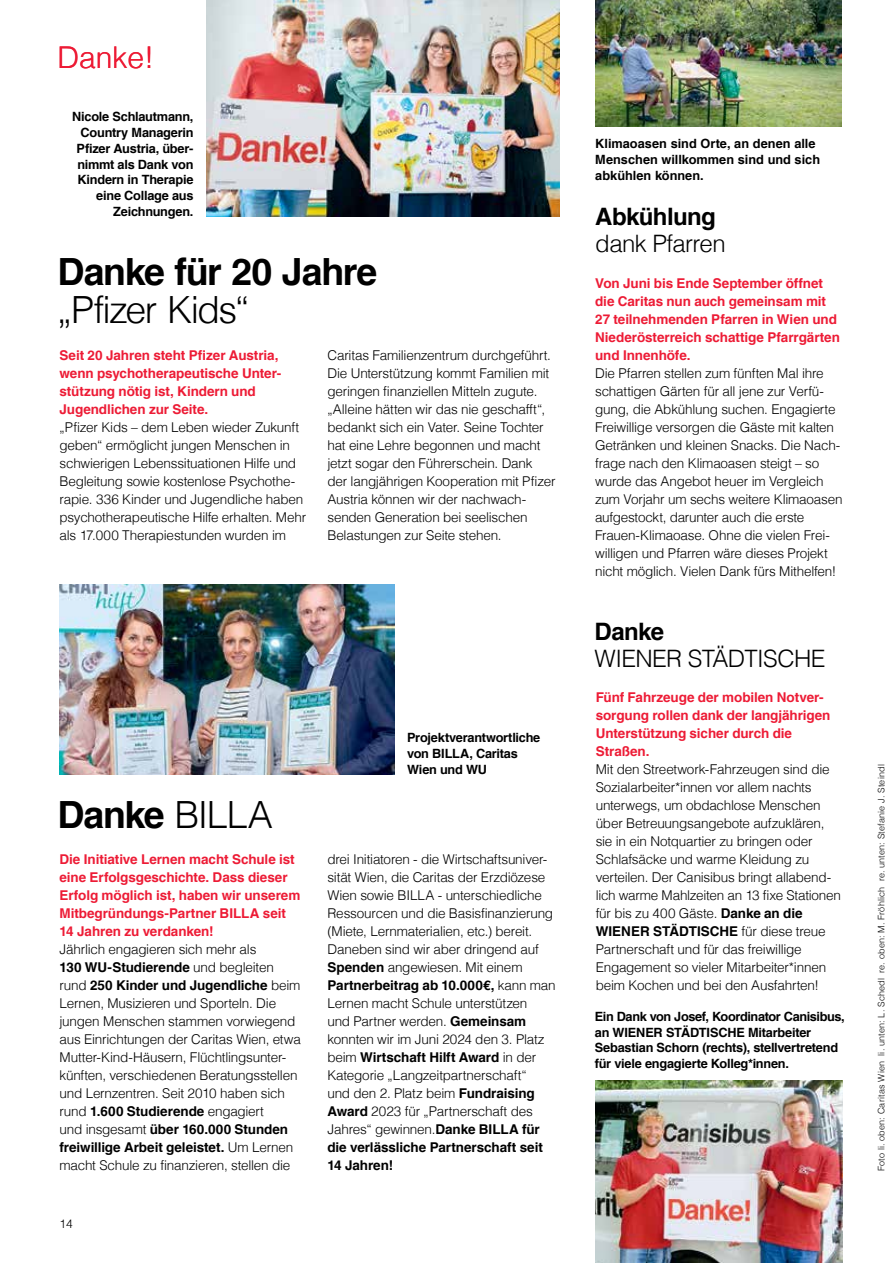
<style>
.page{position:relative;width:893px;height:1263px;background:#fff}
.page>*{position:absolute;margin:0;border:0;box-sizing:border-box;transform-origin:0 0}
.t1{font:700 37.5px "Helveticafor Caritas";letter-spacing:-.035em;color:#000}
.t2{font:300 37.5px "Helveticafor Caritas";letter-spacing:-.045em;color:#000}
.t3{font:300 30px "Helveticafor Caritas";color:#ed1b35}
.t4{font:300 24px "Helveticafor Caritas";letter-spacing:-.025em;color:#000}
.t5{font:700 24px "Helveticafor Caritas";letter-spacing:-.025em;color:#000}
.t6{font:300 13.5px/18px "Helveticafor Caritas";letter-spacing:-.015em;color:#000}
.t7{font:700 13.5px/18px "Helveticafor Caritas";letter-spacing:-.005em;color:#ed1b35}
.t8{font:700 12.75px/15.8px "Helveticafor Caritas";letter-spacing:-.015em;color:#000}
.t9{font:300 12px "Helveticafor Caritas";color:#000}
.t10{font:300 9px "Helveticafor Caritas";letter-spacing:.02em;color:#000}
.s1{font-weight:300}
.s2{font-weight:700}
</style>
<div class="page">
<img style="left:60px;top:585px;width:334px;height:189px">
<img style="left:596px;top:1080px;width:246px;height:183px">
<img style="left:206px;top:0;width:353px;height:216px">
<img style="left:595px;top:0;width:246px;height:127px">
<h2 class="t3" style="left:58px;top:39px;width:98px">Danke!</h2>
<p class="t8" style="left:72px;top:109px;width:123px;text-align:right">Nicole Schlautmann,<br>Country Managerin<br>Pfizer Austria, über&shy;nimmt als Dank von<br>Kindern in Therapie eine Collage aus<br>Zeichnungen.</p>
<h1 class="t1" style="left:58px;top:249px;width:321px">Danke für 20 Jahre</h1>
<h1 class="t2" style="left:58px;top:286px;width:193px">„Pfizer Kids“</h1>
<p class="t7" style="left:60px;top:346px;width:223px">Seit 20 Jahren steht Pfizer Austria, wenn psychotherapeutische Unter&shy;stützung nötig ist, Kindern und<br>Jugendlichen zur Seite.</p>
<p class="t6" style="left:60px;top:418px;width:248px">„Pfizer Kids – dem Leben wieder Zukunft geben“ ermöglicht jungen Menschen in schwierigen Lebenssituationen Hilfe und Begleitung sowie kostenlose Psychothe&shy;rapie. 336 Kinder und Jugendliche haben psychotherapeutische Hilfe erhalten. Mehr als 17.000 Therapiestunden wurden im</p>
<p class="t6" style="left:327px;top:346px;width:230px">Caritas Familienzentrum durchgeführt.<br>Die Unterstützung kommt Familien mit geringen finanziellen Mitteln zugute. „Alleine hätten wir das nie geschafft“, bedankt sich ein Vater. Seine Tochter hat eine Lehre begonnen und macht jetzt sogar den Führerschein. Dank der langjährigen Kooperation mit Pfizer Austria können wir der nachwach&shy;senden Generation bei seelischen Belastungen zur Seite stehen.</p>
<h1 class="t1" style="left:57px;top:792px;width:217px">Danke <span class="s1">BILLA</span></h1>
<p class="t7" style="left:60px;top:850px;width:242px">Die Initiative Lernen macht Schule ist eine Erfolgsgeschichte. Dass dieser Erfolg möglich ist, haben wir unserem Mitbegründungs-Partner BILLA seit 14 Jahren zu verdanken!</p>
<p class="t6" style="left:60px;top:940px;width:243px">Jährlich engagieren sich mehr als<br><span class="s2">130 WU-Studierende</span> und begleiten rund <span class="s2">250 Kinder und Jugendliche</span> beim Lernen, Musizieren und Sporteln. Die jungen Menschen stammen vorwiegend aus Einrichtungen der Caritas Wien, etwa Mutter-Kind-Häusern, Flüchtlingsunter&shy;künften, verschiedenen Beratungsstellen und Lernzentren. Seit 2010 haben sich rund <span class="s2">1.600 Studierende</span> engagiert<br>und insgesamt <span class="s2">über 160.000 Stunden freiwillige Arbeit geleistet.</span> Um Lernen macht Schule zu finanzieren, stellen die</p>
<p class="t9" style="left:60px;top:1216px;width:15px">14</p>
<p class="t8" style="left:407px;top:730px;width:135px">Projektverantwortliche von BILLA, Caritas<br>Wien und WU</p>
<p class="t6" style="left:327px;top:850px;width:230px">drei Initiatoren - die Wirtschaftsuniver&shy;sität Wien, die Caritas der Erzdiözese Wien sowie BILLA - unterschiedliche Ressourcen und die Basisfinanzierung (Miete, Lernmaterialien, etc.) bereit.<br>Daneben sind wir aber dringend auf <span class="s2">Spenden</span> angewiesen. Mit einem <span class="s2">Partnerbeitrag ab 10.000€,</span> kann man Lernen macht Schule unterstützen<br>und Partner werden. <span class="s2">Gemeinsam </span>konnten wir im Juni 2024 den 3. Platz beim <span class="s2">Wirtschaft Hilft Award</span> in der Kategorie „Langzeitpartnerschaft“<br>und den 2. Platz beim <span class="s2">Fundraising Award</span> 2023 für „Partnerschaft des Jahres“ gewinnen.<span class="s2">Danke BILLA für die verlässliche Partnerschaft seit 14 Jahren!</span></p>
<p class="t8" style="left:595px;top:136px;width:226px">Klimaoasen sind Orte, an denen alle<br>Menschen willkommen sind und sich abkühlen können.</p>
<h3 class="t5" style="left:595px;top:202px;width:122px">Abkühlung</h3>
<h3 class="t4" style="left:595px;top:229px;width:132px">dank Pfarren</h3>
<p class="t7" style="left:595px;top:274px;width:246px">Von Juni bis Ende September öffnet die Caritas nun auch gemeinsam mit<br>27 teilnehmenden Pfarren in Wien und<br>Niederösterreich schattige Pfarrgärten und Innenhöfe.</p>
<p class="t6" style="left:595px;top:364px;width:249px">Die Pfarren stellen zum fünften Mal ihre schattigen Gärten für all jene zur Verfü&shy;gung, die Abkühlung suchen. Engagierte Freiwillige versorgen die Gäste mit kalten Getränken und kleinen Snacks. Die Nach&shy;frage nach den Klimaoasen steigt – so wurde das Angebot heuer im Vergleich zum Vorjahr um sechs weitere Klimaoasen aufgestockt, darunter auch die erste Frauen-Klimaoase. Ohne die vielen Frei&shy;willigen und Pfarren wäre dieses Projekt nicht möglich. Vielen Dank fürs Mithelfen!</p>
<h3 class="t5" style="left:595px;top:617px;width:71px">Danke</h3>
<h3 class="t4" style="left:595px;top:643px;width:232px">WIENER STÄDTISCHE</h3>
<p class="t7" style="left:596px;top:688px;width:236px">Fünf Fahrzeuge der mobilen Notver&shy;sorgung rollen dank der langjährigen<br>Unterstützung sicher durch die<br>Straßen.</p>
<p class="t6" style="left:596px;top:760px;width:247px">Mit den Streetwork-Fahrzeugen sind die Sozialarbeiter*innen vor allem nachts unterwegs, um obdachlose Menschen über Betreuungsangebote aufzuklären, sie in ein Notquartier zu bringen oder Schlafsäcke und warme Kleidung zu verteilen. Der Canisibus bringt allabend&shy;lich warme Mahlzeiten an 13 fixe Stationen für bis zu 400 Gäste. <span class="s2">Danke an die WIENER STÄDTISCHE</span> für diese treue Partnerschaft und für das freiwillige Engagement so vieler Mitarbeiter*innen beim Kochen und bei den Ausfahrten!</p>
<p class="t8" style="left:595px;top:1008px;width:251px">Ein Dank von Josef, Koordinator Canisibus, an WIENER STÄDTISCHE Mitarbeiter Sebastian Schorn (rechts), stellvertretend für viele engagierte Kolleg*innen.</p>
<p class="t10" style="left:876px;top:1171px;width:408px;rotate:-90deg">Foto li. oben: Caritas Wien li. unten: L. Schedl re. oben: M. Fröhlich re. unten: Stefanie J. Steindl</p>
</div>
